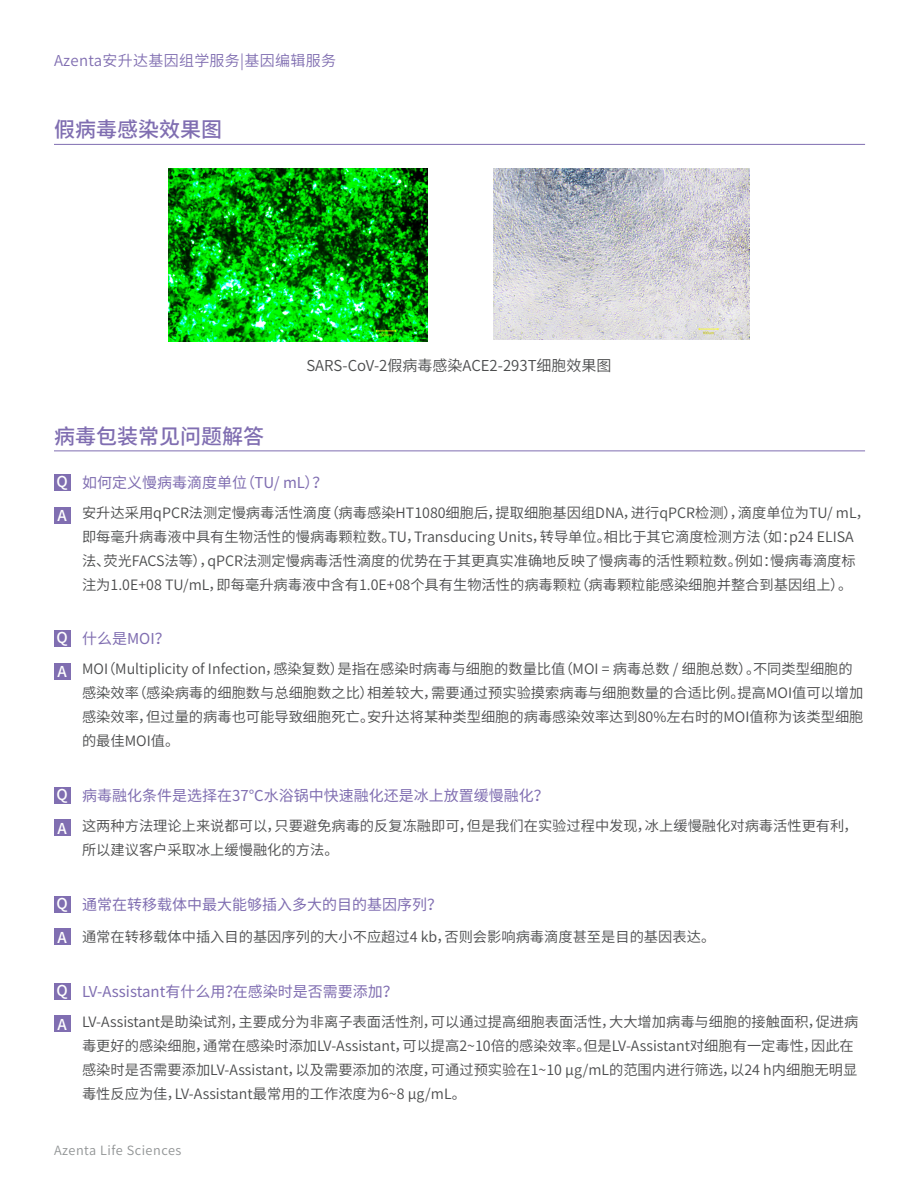
<style>
.page{position:relative;width:918px;height:1188px;background:#fff}
.page>*{position:absolute;margin:0;border:0;box-sizing:border-box;transform-origin:0 0}
.Section_Title{font:500 21px "Source Han Sans CN";color:#806eb1}
.正文{font:15px "Source Han Sans CN";color:#806eb1}
.正文-2{font:15px "Source Han Sans CN";color:#4b4c4d}
.t1{font:15px "Source Han Sans CN";letter-spacing:.02em;color:#806eb1}
.正文-3{font:500 15px "Source Han Sans CN";color:#fff}
.正文-4{font:14.25px/24px "Source Han Sans CN";color:#4b4c4d}
.t2{font:12.75px "Source Han Sans CN";letter-spacing:.04em;color:#919495}
</style>
<div class="page">
<hr style="left:54px;top:451px;width:811px;height:1px;background:#806eb1">
<div style="left:54px;top:474px;width:16px;height:16px;background:#806eb1"></div>
<div style="left:54px;top:630px;width:16px;height:16px;background:#806eb1"></div>
<div style="left:54px;top:787px;width:16px;height:16px;background:#806eb1"></div>
<div style="left:54px;top:896px;width:16px;height:16px;background:#806eb1"></div>
<div style="left:54px;top:983px;width:16px;height:16px;background:#806eb1"></div>
<div style="left:54px;top:507px;width:16px;height:16px;background:#806eb1"></div>
<div style="left:54px;top:663px;width:16px;height:16px;background:#806eb1"></div>
<div style="left:54px;top:820px;width:16px;height:16px;background:#806eb1"></div>
<div style="left:54px;top:929px;width:16px;height:16px;background:#806eb1"></div>
<div style="left:54px;top:1016px;width:16px;height:16px;background:#806eb1"></div>
<hr style="left:54px;top:144px;width:811px;height:1px;background:#806eb1">
<img style="left:168px;top:168px;width:259px;height:173px">
<img style="left:494px;top:168px;width:256px;height:171px">
<p class="t1" style="left:54px;top:52px;width:284px">Azenta安升达基因组学服务|基因编辑服务</p>
<p class="Section_Title" style="left:54px;top:118px;width:169px">假病毒感染效果图</p>
<p class="正文-2" style="left:306px;top:357px;width:307px">SARS-CoV-2假病毒感染ACE2-293T细胞效果图</p>
<p class="Section_Title" style="left:54px;top:424px;width:211px">病毒包装常见问题解答</p>
<p class="正文-3" style="left:56px;top:473px;width:13px">Q</p>
<p class="正文" style="left:82px;top:474px;width:247px">如何定义慢病毒滴度单位（TU/ mL）？</p>
<p class="正文-3" style="left:57px;top:507px;width:11px">A</p>
<p class="正文-4" style="left:82px;top:501px;width:789px">安升达采用qPCR法测定慢病毒活性滴度（病毒感染HT1080细胞后，提取细胞基因组DNA，进行qPCR检测），滴度单位为TU/ mL，即每毫升病毒液中具有生物活性的慢病毒颗粒数。TU，Transducing Units，转导单位。相比于其它滴度检测方法（如：p24 ELISA法、荧光FACS法等），qPCR法测定慢病毒活性滴度的优势在于其更真实准确地反映了慢病毒的活性颗粒数。例如：慢病毒滴度标注为1.0E+08 TU/mL，即每毫升病毒液中含有1.0E+08个具有生物活性的病毒颗粒（病毒颗粒能感染细胞并整合到基因组上）。</p>
<p class="正文-3" style="left:56px;top:629px;width:13px">Q</p>
<p class="正文-3" style="left:57px;top:663px;width:11px">A</p>
<p class="正文" style="left:82px;top:630px;width:89px">什么是MOI？</p>
<p class="正文-4" style="left:82px;top:658px;width:783px">MOI（Multiplicity of Infection，感染复数）是指在感染时病毒与细胞的数量比值（MOI = 病毒总数 / 细胞总数）。不同类型细胞的感染效率（感染病毒的细胞数与总细胞数之比）相差较大，需要通过预实验摸索病毒与细胞数量的合适比例。提高MOI值可以增加感染效率，但过量的病毒也可能导致细胞死亡。安升达将某种类型细胞的病毒感染效率达到80%左右时的MOI值称为该类型细胞的最佳MOI值。</p>
<p class="正文-3" style="left:56px;top:786px;width:13px">Q</p>
<p class="正文-3" style="left:57px;top:820px;width:11px">A</p>
<p class="正文" style="left:82px;top:787px;width:468px">病毒融化条件是选择在37℃水浴锅中快速融化还是冰上放置缓慢融化？</p>
<p class="正文-4" style="left:82px;top:814px;width:777px">这两种方法理论上来说都可以，只要避免病毒的反复冻融即可，但是我们在实验过程中发现，冰上缓慢融化对病毒活性更有利，所以建议客户采取冰上缓慢融化的方法。</p>
<p class="正文-3" style="left:56px;top:895px;width:13px">Q</p>
<p class="正文-3" style="left:57px;top:929px;width:11px">A</p>
<p class="正文" style="left:82px;top:896px;width:361px">通常在转移载体中最大能够插入多大的目的基因序列？</p>
<p class="正文-4" style="left:82px;top:925px;width:635px">通常在转移载体中插入目的基因序列的大小不应超过4 kb，否则会影响病毒滴度甚至是目的基因表达。</p>
<p class="正文-3" style="left:56px;top:982px;width:13px">Q</p>
<p class="正文-3" style="left:57px;top:1016px;width:11px">A</p>
<p class="正文" style="left:82px;top:983px;width:317px">LV-Assistant有什么用？在感染时是否需要添加？</p>
<p class="正文-4" style="left:82px;top:1010px;width:778px">LV-Assistant是助染试剂，主要成分为非离子表面活性剂，可以通过提高细胞表面活性，大大增加病毒与细胞的接触面积，促进病毒更好的感染细胞，通常在感染时添加LV-Assistant，可以提高2~10倍的感染效率。但是LV-Assistant对细胞有一定毒性，因此在感染时是否需要添加LV-Assistant，以及需要添加的浓度，可通过预实验在1~10 μg/mL的范围内进行筛选，以24 h内细胞无明显毒性反应为佳，LV-Assistant最常用的工作浓度为6~8 μg/mL。</p>
<p class="t2" style="left:54px;top:1143px;width:129px">Azenta Life Sciences</p>
</div>
